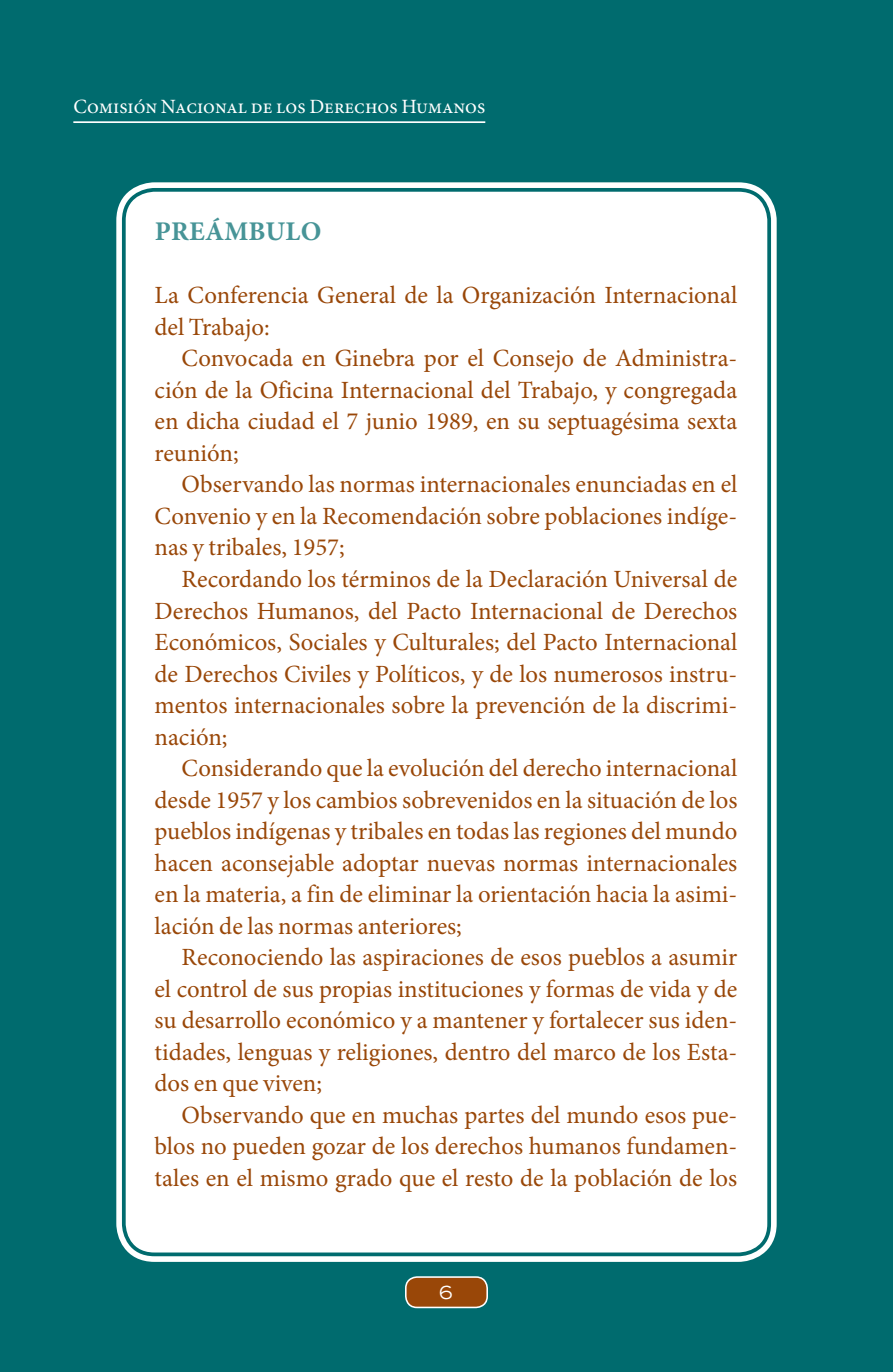
<style>
.page{position:relative;width:893px;height:1372px;background:#fff}
.page>*{position:absolute;margin:0;border:0;box-sizing:border-box;transform-origin:0 0}
.t1{font:700 27px "Minion Pro";letter-spacing:.01em;color:#479497}
.t2{font:24.75px/31.5px "Minion Pro";color:#994708;text-align:justify}
.t3{font:20.25px "Minion Pro";color:#fff}
.t4{font:expanded 18px "Trade Gothic LT Std";color:#fff}
</style>
<div class="page">
<div style="left:0;top:0;width:893px;height:1371px;background:#006b6e"></div>
<hr style="left:73px;top:121px;width:412px;height:2px;background:#fff">
<div style="left:406px;top:1276px;width:81px;height:31px;background:#994708;border-radius:11px"></div>
<div style="left:405px;top:1276px;width:83px;height:32px;border:2px solid #fff;border-radius:11px"></div>
<div style="left:127px;top:193px;width:639px;height:1058px;background:#fff;border-radius:28px"></div>
<div style="left:116px;top:182px;width:661px;height:1079px;border:6px solid #fff;border-radius:35px"></div>
<p class="t3" style="left:73px;top:93px;width:413px">Comisión Nacional de los Derechos Humanos</p>
<p class="t1" style="left:155px;top:212px;width:168px">PREÁMBULO</p>
<p class="t2" style="left:155px;top:280px;width:584px">La Conferencia General de la Organización Internacional del Trabajo:</p>
<p class="t2" style="left:155px;top:343px;width:584px;text-indent:27px">Convocada en Ginebra por el Consejo de Administra&shy;ción de la Oficina Internacional del Trabajo, y congregada en dicha ciudad el 7 junio 1989, en su septuagésima sexta reunión;</p>
<p class="t2" style="left:155px;top:469px;width:584px;text-indent:27px">Observando las normas internacionales enunciadas en el Convenio y en la Recomendación sobre poblaciones indíge&shy;nas y tribales, 1957;</p>
<p class="t2" style="left:155px;top:563px;width:584px;text-indent:27px">Recordando los términos de la Declaración Universal de Derechos Humanos, del Pacto Internacional de Derechos Económicos, Sociales y Culturales; del Pacto Internacional de Derechos Civiles y Políticos, y de los numerosos instru&shy;mentos internacionales sobre la prevención de la discrimi&shy;nación;</p>
<p class="t2" style="left:155px;top:752px;width:584px;text-indent:27px">Considerando que la evolución del derecho internacional desde 1957 y los cambios sobrevenidos en la situación de los pueblos indígenas y tribales en todas las regiones del mundo hacen aconsejable adoptar nuevas normas internacionales en la materia, a fin de eliminar la orientación hacia la asimi&shy;lación de las normas anteriores;</p>
<p class="t2" style="left:155px;top:941px;width:584px;text-indent:27px">Reconociendo las aspiraciones de esos pueblos a asumir el control de sus propias instituciones y formas de vida y de su desarrollo económico y a mantener y fortalecer sus iden&shy;tidades, lenguas y religiones, dentro del marco de los Esta&shy;dos en que viven;</p>
<p class="t2" style="left:155px;top:1099px;width:584px;text-indent:27px">Observando que en muchas partes del mundo esos pue&shy;blos no pueden gozar de los derechos humanos fundamen&shy;tales en el mismo grado que el resto de la población de los</p>
<p class="t4" style="left:439px;top:1280px;width:14px">6</p>
</div>
